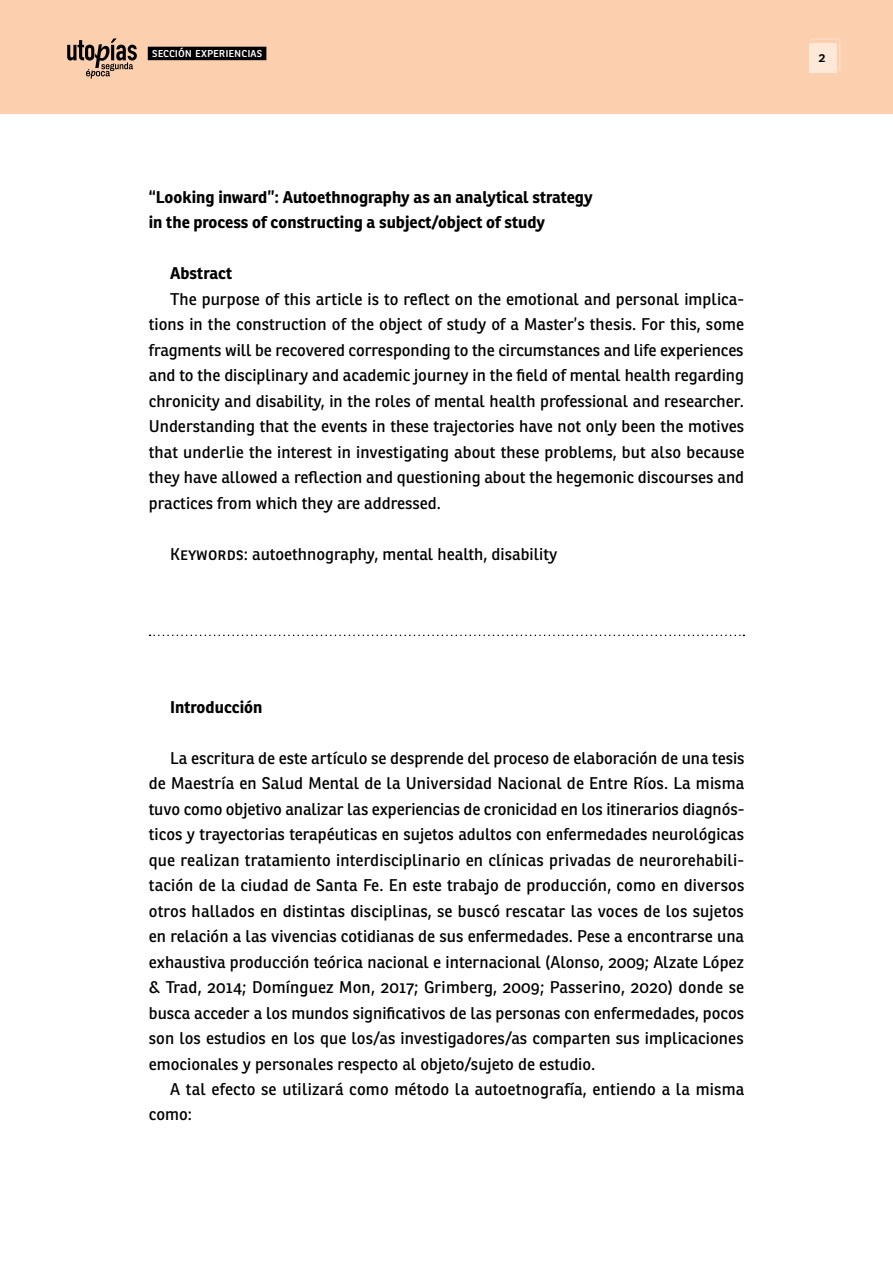
<style>
.page{position:relative;width:893px;height:1263px;background:#fff}
.page>*{position:absolute;margin:0;border:0;box-sizing:border-box;transform-origin:0 0}
.t1{font:16.5px/25.5px "Ronnia";color:#000;text-align:justify}
.t2{font:700 16.5px/25.5px "Ronnia";color:#000}
.t3{font:600 13.2px "Ronnia";color:#000}
.t4{font:12px "Ronnia";color:#fff}
</style>
<div class="page">
<div style="left:0;top:0;width:893px;height:113px;background:#fccfaf"></div>
<div style="left:809px;top:43px;width:27px;height:29px;background:#fee9d9"></div>
<svg style="left:810px;top:38px;width:30px;height:33px"></svg>
<svg style="left:67px;top:38px;width:70px;height:41px"></svg>
<div style="left:148px;top:47px;width:118px;height:13px;background:#000"></div>
<svg style="left:150px;top:635px;width:594px;height:1px"></svg>
<p class="t4" style="left:152px;top:46px;width:111px">sección experiencias</p>
<p class="t2" style="left:149px;top:184px;width:445px">“Looking inward”: Autoethnography as an analytical strategy in the process of constructing a subject/object of study</p>
<p class="t2" style="left:170px;top:260px;width:64px">Abstract</p>
<p class="t1" style="left:149px;top:286px;width:597px;text-indent:21px">The purpose of this article is to reflect on the emotional and personal implica&shy;tions in the construction of the object of study of a Master’s thesis. For this, some fragments will be recovered corresponding to the circumstances and life experiences and to the disciplinary and academic journey in the field of mental health regarding chronicity and disability, in the roles of mental health professional and researcher.<br>Understanding that the events in these trajectories have not only been the motives that underlie the interest in investigating about these problems, but also because they have allowed a reflection and questioning about the hegemonic discourses and practices from which they are addressed.</p>
<p class="t1" style="left:170px;top:541px;width:389px">Keywords: autoethnography, mental health, disability</p>
<p class="t2" style="left:170px;top:694px;width:94px">Introducción</p>
<p class="t1" style="left:149px;top:745px;width:597px;text-indent:21px">La escritura de este artículo se desprende del proceso de elaboración de una tesis de Maestría en Salud Mental de la Universidad Nacional de Entre Ríos. La misma tuvo como objetivo analizar las experiencias de cronicidad en los itinerarios diagnós&shy;ticos y trayectorias terapéuticas en sujetos adultos con enfermedades neurológicas que realizan tratamiento interdisciplinario en clínicas privadas de neurorehabili&shy;tación de la ciudad de Santa Fe. En este trabajo de producción, como en diversos otros hallados en distintas disciplinas, se buscó rescatar las voces de los sujetos en relación a las vivencias cotidianas de sus enfermedades. Pese a encontrarse una exhaustiva producción teórica nacional e internacional (Alonso, 2009; Alzate López &amp; Trad, 2014; Domínguez Mon, 2017; Grimberg, 2009; Passerino, 2020) donde se busca acceder a los mundos significativos de las personas con enfermedades, pocos son los estudios en los que los/as investigadores/as comparten sus implicaciones emocionales y personales respecto al objeto/sujeto de estudio.</p>
<p class="t1" style="left:149px;top:1076px;width:597px;text-indent:21px">A tal efecto se utilizará como método la autoetnografía, entiendo a la misma como:</p>
<p class="t3" style="left:818px;top:49px;width:9px">2</p>
</div>
